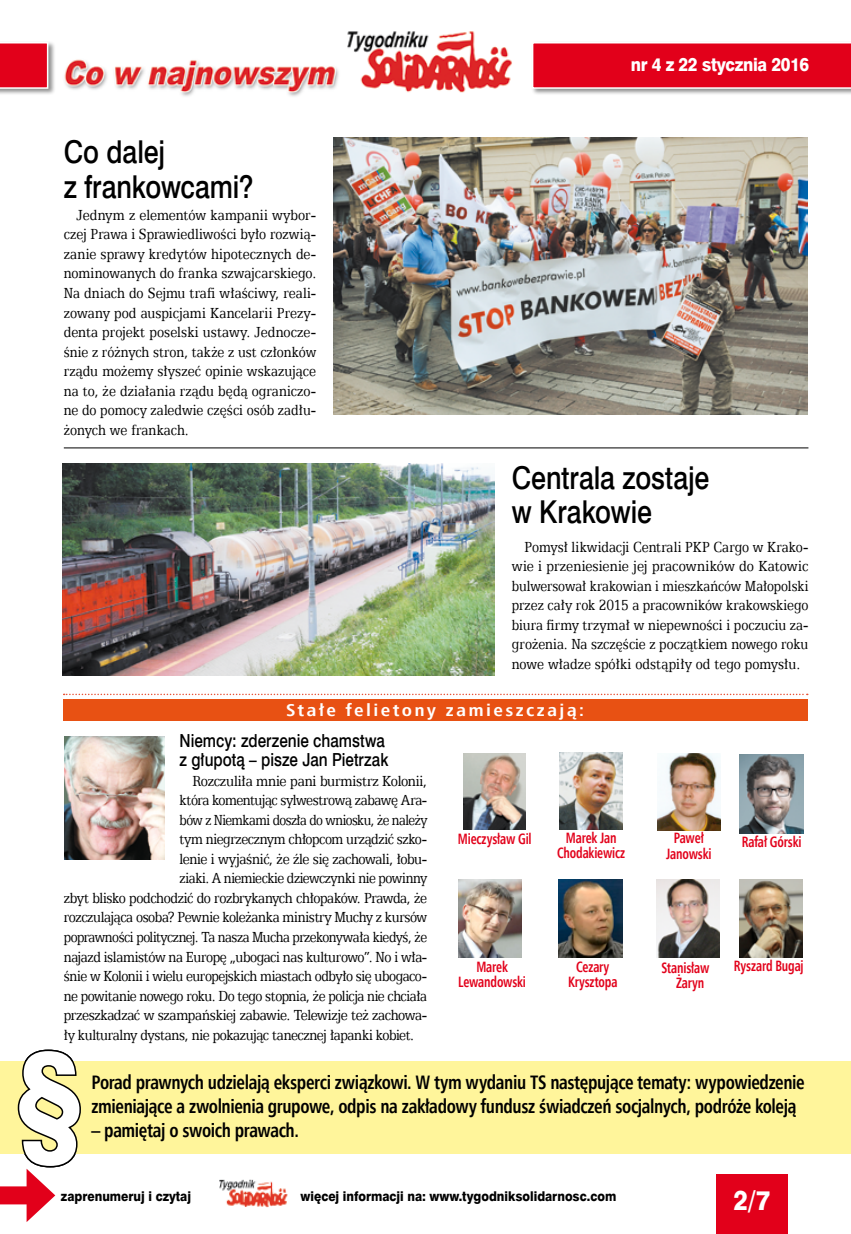
<style>
.page{position:relative;width:851px;height:1234px;background:#fff}
.page>*{position:absolute;margin:0;border:0;box-sizing:border-box;transform-origin:0 0}
.t1{font:31.5px/34.5px "Swis 721 Md EU";color:#000;scale:.85 1}
.t2{font:27px "Swis 721 Hv EU";color:#fff;scale:.9 1}
.t3{font:700 21px/24px "Humnst 777 Cn EU";letter-spacing:.01em;color:#000;text-align:justify;scale:.83 1}
.t4{font:700 19.5px/24px "Humnst 777 Cn EU";letter-spacing:-.02em;color:#000;scale:.91 1}
.t5{font:18.3px "Swis 721 Hv EU";letter-spacing:-.02em;color:#fff;scale:.9 1}
.t6{font:18px/19.5px "Swis 721 Md EU";color:#000;scale:.85 1}
.t7{font:700 17.1px "Humnst 777 Cn EU";letter-spacing:.12em;color:#fff;scale:1.16 1}
.t8{font:16.5px/19.5px "Egyptian 505 EU";letter-spacing:-.025em;color:#000;text-align:justify;scale:.85 1}
.t9{font:16.5px "Egyptian 505 EU";letter-spacing:-.025em;color:#000;scale:.84 1}
.t10{font:16.5px "Egyptian 505 EU";letter-spacing:-.025em;color:#000;scale:.86 1}
.t11{font:16.5px "Egyptian 505 EU";letter-spacing:-.025em;color:#000;scale:.83 1}
.t12{font:16.5px "Egyptian 505 EU";letter-spacing:-.025em;color:#000;scale:.82 1}
.t13{font:16.5px "Egyptian 505 EU";letter-spacing:-.025em;color:#000;scale:.87 1}
.t14{font:700 15px/15px "Humnst 777 Cn EU";letter-spacing:-.01em;color:#e2001a;text-align:center;scale:.83 1}
.t15{font:13.5px "Swis 721 Hv EU";color:#000;scale:.9 1}
</style>
<div class="page">
<div style="left:716px;top:1174px;width:72px;height:59px;background:#e2001a"></div>
<img style="left:219px;top:1179px;width:69px;height:27px">
<div style="left:0;top:1186px;width:38px;height:18px;background:#e2001a"></div>
<div style="left:0;top:1060px;width:850px;height:92px;background:#fff59b"></div>
<svg style="left:17px;top:1049px;width:65px;height:172px"></svg>
<svg style="left:64px;top:693px;width:743px;height:2px"></svg>
<div style="left:63px;top:699px;width:744px;height:21px;background:#e85113"></div>
<img style="left:64px;top:31px;width:448px;height:65px">
<div style="left:530px;top:41px;width:320px;height:54px;background:#000;opacity:.45"></div>
<svg style="left:531px;top:42px;width:319px;height:47px;background:#e3122a"></svg>
<div style="left:0;top:41px;width:55px;height:54px;background:#000;opacity:.45"></div>
<svg style="left:0;top:42px;width:48px;height:47px;background:#e4162d"></svg>
<img style="left:656px;top:879px;width:63px;height:78px">
<img style="left:558px;top:879px;width:64px;height:78px">
<img style="left:458px;top:879px;width:63px;height:78px">
<img style="left:559px;top:752px;width:63px;height:77px">
<img style="left:333px;top:137px;width:474px;height:278px">
<img style="left:63px;top:463px;width:431px;height:212px">
<img style="left:739px;top:754px;width:64px;height:78px">
<img style="left:739px;top:879px;width:63px;height:78px">
<img style="left:463px;top:753px;width:62px;height:76px">
<img style="left:657px;top:753px;width:63px;height:76px">
<img style="left:65px;top:736px;width:99px;height:123px">
<hr style="left:64px;top:447px;width:744px;height:1px;background:#000">
<h1 class="t1" style="left:64px;top:136px;width:225px">Co dalej<br>z frankowcami?</h1>
<p class="t8" style="left:64px;top:205px;width:298px;text-indent:13px">Jednym z elementów kampanii wybor&shy;czej Prawa i Sprawiedliwości było rozwią&shy;zanie sprawy kredytów hipotecznych de&shy;nominowanych do franka szwajcarskiego.<br>Na dniach do Sejmu trafi właściwy, reali&shy;zowany pod auspicjami Kancelarii Prezy&shy;denta projekt poselski ustawy. Jednocze&shy;śnie z różnych stron, także z ust członków rządu możemy słyszeć opinie wskazujące na to, że działania rządu będą ograniczo&shy;ne do pomocy zaledwie części osób zadłu&shy;żonych we frankach.</p>
<p class="t5" style="left:630px;top:53px;width:200px">nr 4 z 22 stycznia 2016</p>
<h1 class="t1" style="left:511px;top:462px;width:234px">Centrala zostaje w Krakowie</h1>
<p class="t8" style="left:511px;top:536px;width:350px;text-indent:13px">Pomysł likwidacji Centrali PKP Cargo w Krako&shy;wie i przeniesienie jej pracowników do Katowic bulwersował krakowian i mieszkańców Małopolski przez cały rok 2015 a pracowników krakowskiego biura firmy trzymał w niepewności i poczuciu za&shy;grożenia. Na szczęście z początkiem nowego roku nowe władze spółki odstąpiły od tego pomysłu.</p>
<p class="t7" style="left:286px;top:699px;width:258px">Stałe felietony zamieszczają:</p>
<p class="t6" style="left:179px;top:731px;width:247px">Niemcy: zderzenie chamstwa z głupotą – pisze Jan Pietrzak</p>
<p class="t13" style="left:192px;top:771px;width:271px">Rozczuliła mnie pani burmistrz Kolonii,</p>
<p class="t8" style="left:179px;top:790px;width:293px">która komentując sylwestrową zabawę Ara-</p>
<p class="t12" style="left:179px;top:810px;width:303px">bów z Niemkami doszła do wniosku, że należy</p>
<p class="t8" style="left:179px;top:829px;width:293px">tym niegrzecznym chłopcom urządzić szko-</p>
<p class="t10" style="left:179px;top:849px;width:289px">lenie i wyjaśnić, że źle się zachowali, łobu-</p>
<p class="t9" style="left:179px;top:868px;width:296px">ziaki. A niemieckie dziewczynki nie powinny</p>
<p class="t8" style="left:64px;top:887px;width:429px">zbyt blisko podchodzić do rozbrykanych chłopaków. Prawda, że</p>
<p class="t8" style="left:64px;top:907px;width:429px">rozczulająca osoba? Pewnie koleżanka ministry Muchy z kursów</p>
<p class="t11" style="left:64px;top:927px;width:439px">poprawności politycznej. Ta nasza Mucha przekonywała kiedyś, że</p>
<p class="t8" style="left:64px;top:946px;width:429px">najazd islamistów na Europę „ubogaci nas kulturowo”. No i wła-</p>
<p class="t9" style="left:64px;top:966px;width:434px">śnie w Kolonii i wielu europejskich miastach odbyło się ubogaco-</p>
<p class="t9" style="left:64px;top:985px;width:434px">ne powitanie nowego roku. Do tego stopnia, że policja nie chciała</p>
<p class="t10" style="left:64px;top:1005px;width:424px">przeszkadzać w szampańskiej zabawie. Telewizje też zachowa-</p>
<p class="t8" style="left:64px;top:1024px;width:413px">ły kulturalny dystans, nie pokazując tanecznej łapanki kobiet.</p>
<p class="t3" style="left:96px;top:1069px;width:761px">Porad prawnych udzielają eksperci związkowi. W tym wydaniu TS następujące tematy: międzyzakładowa komisja koordynacyjna (MKK), prawo do zasiłku przedemerytalnego a dochód z wynajmu</p>
<p class="t14" style="left:557px;top:830px;width:84px">Marek Jan<br>Chodakiewicz</p>
<p class="t14" style="left:741px;top:833px;width:73px">Rafał Górski</p>
<p class="t14" style="left:458px;top:831px;width:90px">Mieczysław Gil</p>
<p class="t14" style="left:666px;top:830px;width:56px">Paweł<br>Janowski</p>
<p class="t14" style="left:733px;top:957px;width:85px">Ryszard Bugaj</p>
<p class="t14" style="left:458px;top:958px;width:83px">Marek<br>Lewandowski</p>
<p class="t14" style="left:568px;top:958px;width:61px">Cezary<br>Krysztopa</p>
<p class="t14" style="left:676px;top:960px;width:42px;text-align:left;text-indent:-14px">Stanisław<br>Żaryn</p>
<p class="t4" style="left:91px;top:1069px;width:785px">Porad prawnych udzielają eksperci związkowi. W tym wydaniu TS następujące tematy: wypowiedzenie zmieniające a zwolnienia grupowe, odpis na zakładowy fundusz świadczeń socjalnych, podróże koleją</p>
<p class="t4" style="left:91px;top:1117px;width:229px">– pamiętaj o swoich prawach.</p>
<p class="t15" style="left:61px;top:1187px;width:146px">zaprenumeruj i czytaj</p>
<p class="t15" style="left:300px;top:1187px;width:352px">więcej informacji na: www.tygodniksolidarnosc.com</p>
<h2 class="t2" style="left:733px;top:1183px;width:42px">2/7</h2>
</div>
